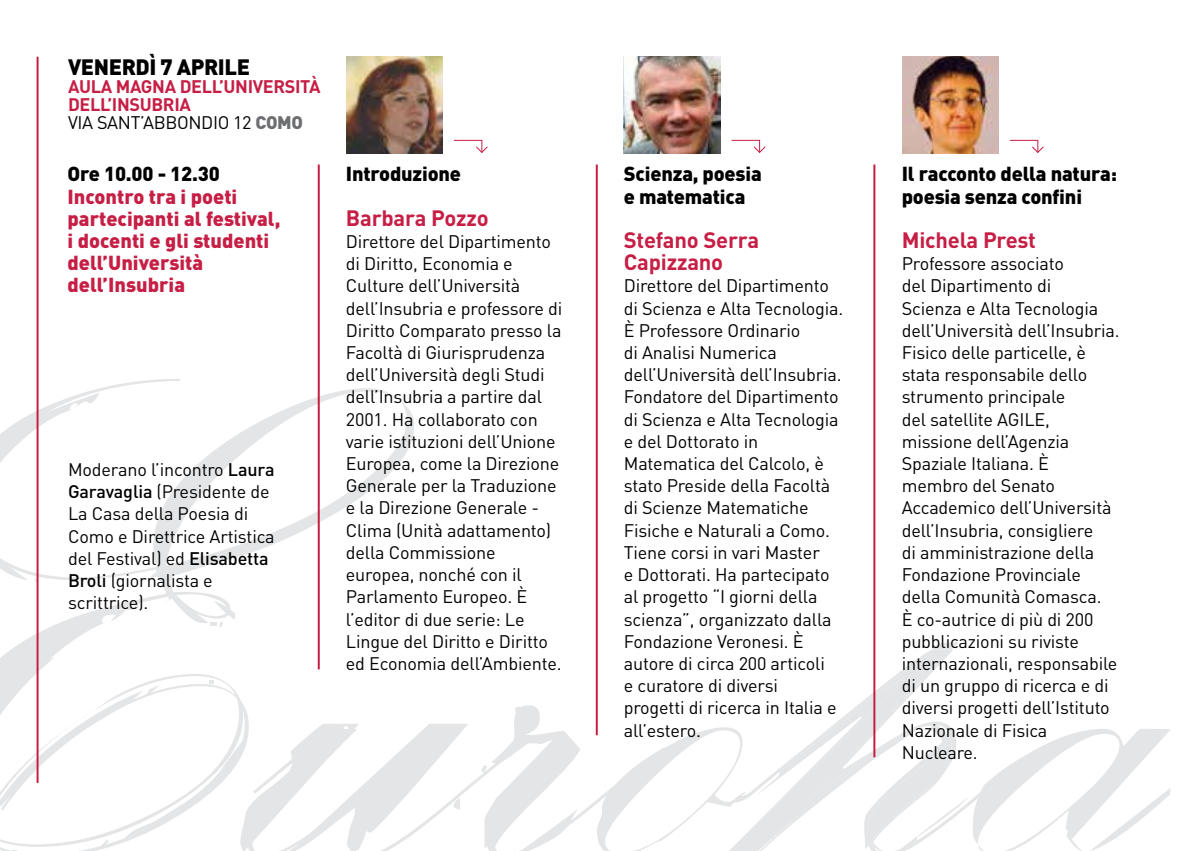
<style>
.page{position:relative;width:1191px;height:851px;background:#fff}
.page>*{position:absolute;margin:0;border:0;box-sizing:border-box;transform-origin:0 0}
.t1{font:700 22px/22.2px "DIN";letter-spacing:-.01em;color:#c61e45}
.t2{font:900 22px "DIN";letter-spacing:-.02em;color:#000}
.t3{font:900 20px/22.2px "DIN";letter-spacing:-.01em;color:#000}
.t4{font:900 20px/22.2px "DIN";color:#c61e45}
.t5{font:18px/22.2px "DIN";letter-spacing:-.01em;color:#000}
.t6{font:700 18px/18px "DIN";letter-spacing:-.02em;color:#c61e45}
.s1{font-weight:400;color:#000}
.s2{font-weight:900;color:#6d6e71}
.s3{font-weight:500}
</style>
<div class="page">
<svg style="left:0;top:378px;width:414px;height:215px"></svg>
<svg style="left:0;top:593px;width:1171px;height:257px"></svg>
<hr style="left:37px;top:57px;width:2px;height:725px;background:#c61e45">
<hr style="left:596px;top:164px;width:2px;height:571px;background:#c61e45">
<hr style="left:873px;top:164px;width:2px;height:593px;background:#c61e45">
<hr style="left:318px;top:164px;width:2px;height:505px;background:#c61e45">
<svg style="left:453px;top:139px;width:35px;height:14px"></svg>
<img style="left:346px;top:57px;width:96px;height:96px">
<svg style="left:731px;top:139px;width:35px;height:14px"></svg>
<img style="left:624px;top:57px;width:96px;height:96px">
<svg style="left:1009px;top:139px;width:35px;height:14px"></svg>
<img style="left:902px;top:57px;width:96px;height:96px">
<p class="t2" style="left:68px;top:52px;width:184px">VENERDÌ 7 APRILE</p>
<p class="t6" style="left:68px;top:77px;width:254px">AULA MAGNA DELL’UNIVERSITÀ<br>DELL’INSUBRIA<br><span class="s1">VIA SANT’ABBONDIO 12</span> <span class="s2">COMO</span></p>
<p class="t3" style="left:68px;top:162px;width:154px">Ore 10.00 - 12.30</p>
<p class="t4" style="left:68px;top:184px;width:214px">Incontro tra i poeti partecipanti al festival, i docenti e gli studenti dell’Università dell’Insubria</p>
<p class="t5" style="left:68px;top:458px;width:208px">Moderano l’incontro <span class="s3">Laura<br>Garavaglia</span> (Presidente de<br>La Casa della Poesia di<br>Como e Direttrice Artistica del Festival) ed <span class="s3">Elisabetta<br>Broli</span> (giornalista e scrittrice).</p>
<p class="t3" style="left:346px;top:162px;width:117px">Introduzione</p>
<p class="t1" style="left:346px;top:206px;width:144px">Barbara Pozzo</p>
<p class="t5" style="left:346px;top:230px;width:218px">Direttore del Dipartimento di Diritto, Economia e<br>Culture dell’Università dell’Insubria e professore di<br>Diritto Comparato presso la<br>Facoltà di Giurisprudenza dell’Università degli Studi dell’Insubria a partire dal<br>2001. Ha collaborato con varie istituzioni dell’Unione<br>Europea, come la Direzione<br>Generale per la Traduzione e la Direzione Generale -<br>Clima (Unità adattamento) della Commissione europea, nonché con il<br>Parlamento Europeo. È l’editor di due serie: Le<br>Lingue del Diritto e Diritto ed Economia dell’Ambiente.</p>
<p class="t3" style="left:624px;top:162px;width:139px">Scienza, poesia e matematica</p>
<p class="t1" style="left:624px;top:228px;width:137px">Stefano Serra<br>Capizzano</p>
<p class="t5" style="left:624px;top:274px;width:221px">Direttore del Dipartimento di Scienza e Alta Tecnologia.<br>È Professore Ordinario<br>di Analisi Numerica dell’Università dell’Insubria.<br>Fondatore del Dipartimento di Scienza e Alta Tecnologia e del Dottorato in<br>Matematica del Calcolo, è stato Preside della Facoltà di Scienze Matematiche<br>Fisiche e Naturali a Como.<br>Tiene corsi in vari Master<br>e Dottorati. Ha partecipato al progetto “I giorni della scienza”, organizzato dalla<br>Fondazione Veronesi. È autore di circa 200 articoli<br>e curatore di diversi<br>progetti di ricerca in Italia e all’estero.</p>
<p class="t3" style="left:901px;top:162px;width:217px">Il racconto della natura: poesia senza confini</p>
<p class="t1" style="left:901px;top:228px;width:136px">Michela Prest</p>
<p class="t5" style="left:901px;top:252px;width:219px">Professore associato<br>del Dipartimento di<br>Scienza e Alta Tecnologia dell’Università dell’Insubria.<br>Fisico delle particelle, è stata responsabile dello strumento principale<br>del satellite AGILE, missione dell’Agenzia<br>Spaziale Italiana. È membro del Senato<br>Accademico dell’Università dell’Insubria, consigliere<br>di amministrazione della<br>Fondazione Provinciale della Comunità Comasca.<br>È co-autrice di più di 200 pubblicazioni su riviste internazionali, responsabile di un gruppo di ricerca e di diversi progetti dell’Istituto<br>Nazionale di Fisica<br>Nucleare.</p>
</div>
